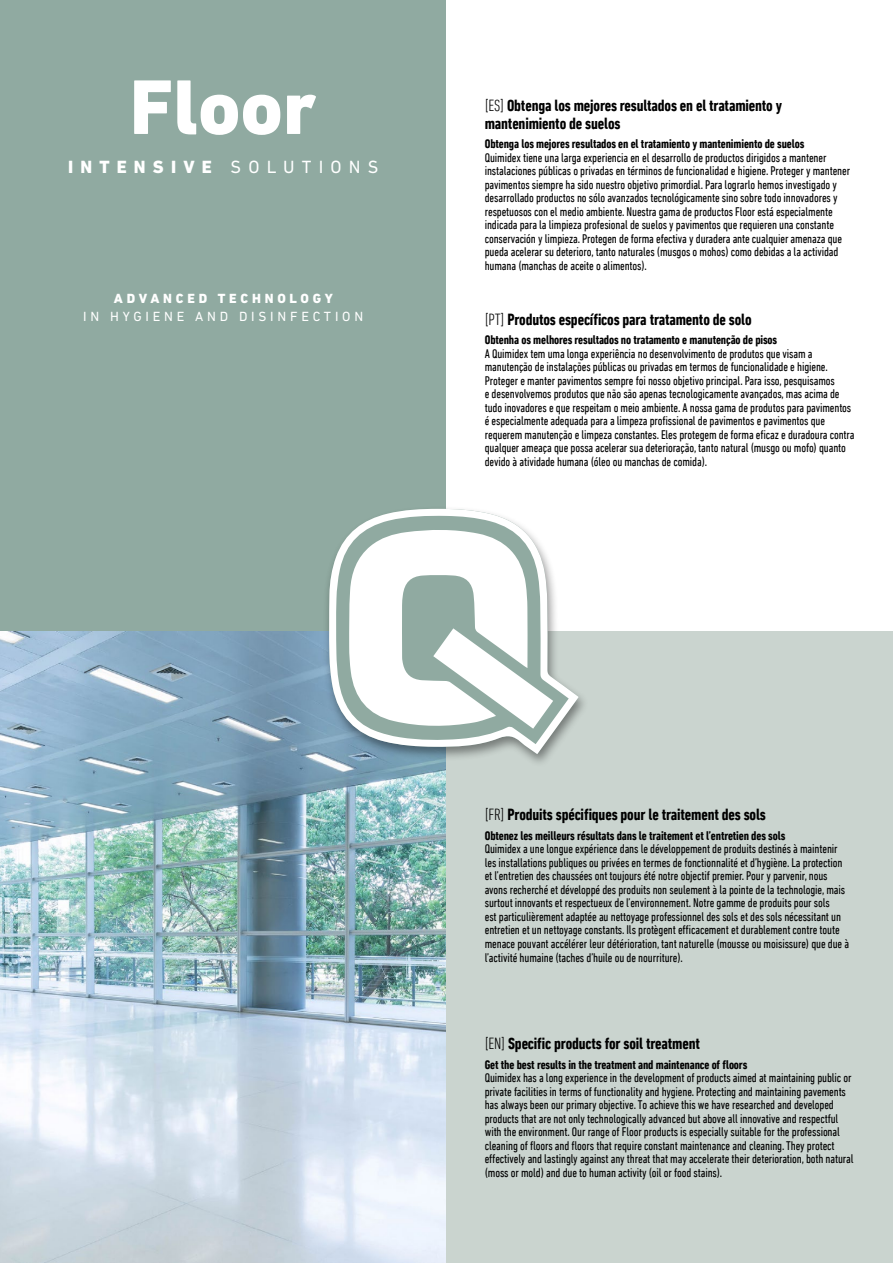
<style>
.page{position:relative;width:893px;height:1263px;background:#fff}
.page>*{position:absolute;margin:0;border:0;box-sizing:border-box;transform-origin:0 0}
.t1{font:800 78.75px "DIN Next LT Pro";color:#fff}
.t2{font:800 18px "DIN Next LT Pro";letter-spacing:.4em;color:#fff}
.t3{font:700 condensed 16.5px/18px "DIN Next LT Pro";letter-spacing:-.01em;color:#000}
.t4{font:13.5px "DIN Next LT Pro";letter-spacing:.28em;color:#fff}
.t5{font:800 13.5px "DIN Next LT Pro";letter-spacing:.28em;color:#fff}
.t6{font:condensed 12.75px/13.5px "DIN Next LT Pro";letter-spacing:-.01em;color:#000}
.t7{font:700 condensed 12.75px "DIN Next LT Pro";letter-spacing:-.01em;color:#000}
.s1{font-weight:400}
.s2{font-weight:300}
</style>
<div class="page">
<div style="left:0;top:0;width:446px;height:631px;background:#90aaa1"></div>
<img style="left:0;top:631px;width:446px;height:632px">
<div style="left:446px;top:631px;width:447px;height:632px;background:#cad4cf"></div>
<div style="left:323px;top:505px;width:266px;height:263px;background:#000;opacity:.42"></div>
<svg style="left:329px;top:509px;width:250px;height:245px"></svg>
<h1 class="t1" style="left:130px;top:61px;width:188px">Floor</h1>
<h2 class="t2" style="left:68px;top:157px;width:312px">INTENSIVE <span class="s1">SOLUTIONS</span></h2>
<p class="t5" style="left:114px;top:290px;width:220px">ADVANCED TECHNOLOGY</p>
<p class="t4" style="left:83px;top:308px;width:281px">IN HYGIENE AND DISINFECTION</p>
<p class="t3" style="left:485px;top:96px;width:299px"><span class="s2">[ES]</span> Obtenga los mejores resultados en el tratamiento y mantenimiento de suelos</p>
<p class="t7" style="left:485px;top:137px;width:321px">Obtenga los mejores resultados en el tratamiento y mantenimiento de suelos</p>
<p class="t6" style="left:485px;top:150px;width:367px">Quimidex tiene una larga experiencia en el desarrollo de productos dirigidos a mantener instalaciones públicas o privadas en términos de funcionalidad e higiene. Proteger y mantener pavimentos siempre ha sido nuestro objetivo primordial. Para lograrlo hemos investigado y desarrollado productos no sólo avanzados tecnológicamente sino sobre todo innovadores y respetuosos con el medio ambiente. Nuestra gama de productos Floor está especialmente indicada para la limpieza profesional de suelos y pavimentos que requieren una constante conservación y limpieza. Protegen de forma efectiva y duradera ante cualquier amenaza que pueda acelerar su deterioro, tanto naturales (musgos o mohos) como debidas a la actividad humana (manchas de aceite o alimentos).</p>
<p class="t3" style="left:485px;top:310px;width:268px"><span class="s2">[PT]</span> Produtos específicos para tratamento de solo</p>
<p class="t7" style="left:485px;top:332px;width:294px">Obtenha os melhores resultados no tratamento e manutenção de pisos</p>
<p class="t6" style="left:485px;top:346px;width:371px">A Quimidex tem uma longa experiência no desenvolvimento de produtos que visam a manutenção de instalações públicas ou privadas em termos de funcionalidade e higiene.<br>Proteger e manter pavimentos sempre foi nosso objetivo principal. Para isso, pesquisamos<br>e desenvolvemos produtos que não são apenas tecnologicamente avançados, mas acima de tudo inovadores e que respeitam o meio ambiente. A nossa gama de produtos para pavimentos é especialmente adequada para a limpeza profissional de pavimentos e pavimentos que requerem manutenção e limpeza constantes. Eles protegem de forma eficaz e duradoura contra qualquer ameaça que possa acelerar sua deterioração, tanto natural (musgo ou mofo) quanto devido à atividade humana (óleo ou manchas de comida).</p>
<p class="t3" style="left:485px;top:806px;width:283px"><span class="s2">[FR]</span> Produits spécifiques pour le traitement des sols</p>
<p class="t7" style="left:485px;top:828px;width:302px">Obtenez les meilleurs résultats dans le traitement et l’entretien des sols</p>
<p class="t6" style="left:485px;top:842px;width:366px">Quimidex a une longue expérience dans le développement de produits destinés à maintenir les installations publiques ou privées en termes de fonctionnalité et d’hygiène. La protection et l’entretien des chaussées ont toujours été notre objectif premier. Pour y parvenir, nous avons recherché et développé des produits non seulement à la pointe de la technologie, mais surtout innovants et respectueux de l’environnement. Notre gamme de produits pour sols<br>est particulièrement adaptée au nettoyage professionnel des sols et des sols nécessitant un entretien et un nettoyage constants. Ils protègent efficacement et durablement contre toute menace pouvant accélérer leur détérioration, tant naturelle (mousse ou moisissure) que due à l’activité humaine (taches d’huile ou de nourriture).</p>
<p class="t3" style="left:485px;top:1034px;width:217px"><span class="s2">[EN]</span> Specific products for soil treatment</p>
<p class="t7" style="left:485px;top:1057px;width:264px">Get the best results in the treatment and maintenance of floors</p>
<p class="t6" style="left:485px;top:1071px;width:370px">Quimidex has a long experience in the development of products aimed at maintaining public or private facilities in terms of functionality and hygiene. Protecting and maintaining pavements has always been our primary objective. To achieve this we have researched and developed products that are not only technologically advanced but above all innovative and respectful with the environment. Our range of Floor products is especially suitable for the professional cleaning of floors and floors that require constant maintenance and cleaning. They protect effectively and lastingly against any threat that may accelerate their deterioration, both natural (moss or mold) and due to human activity (oil or food stains).</p>
</div>
